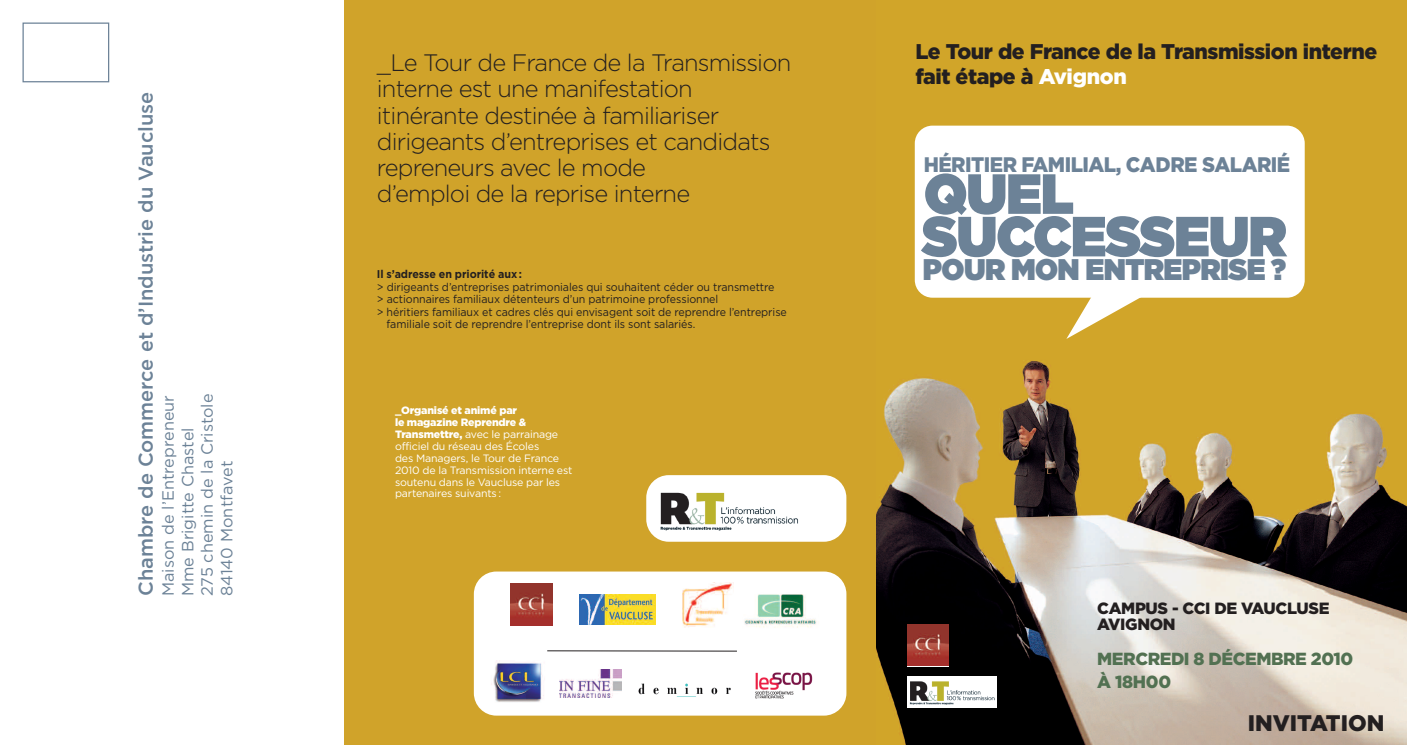
<style>
.page{position:relative;width:1407px;height:745px;background:#fff}
.page>*{position:absolute;margin:0;border:0;box-sizing:border-box;transform-origin:0 0}
.t1{font:900 56.5px/42.5px "Gotham";letter-spacing:-.02em;color:#6c8297;scale:.95 1}
.t2{font:900 29.75px "Gotham";letter-spacing:-.02em;color:#6c8297;scale:.95 1}
.t3{font:300 23.75px/26.2px "Gotham";letter-spacing:-.035em;color:#231f20}
.t4{font:900 22.5px "Gotham";color:#231f20}
.t5{font:900 21.25px/25px "Gotham";letter-spacing:-.02em;color:#231f20}
.t6{font:900 21px "Gotham";letter-spacing:-.025em;color:#6c8297;scale:.95 1}
.t7{font:500 20px "Gotham";color:#6c8297}
.t8{font:900 17.5px/22.5px "Gotham";letter-spacing:-.025em;color:#527152}
.t9{font:16.25px/19.5px "Gotham";color:#6c8297}
.t10{font:900 16.25px/16.2px "Gotham";letter-spacing:-.02em;color:#231f20}
.t11{font:11.25px "Gotham";letter-spacing:-.005em;color:#231f20;scale:.95 1}
.t12{font:700 11.25px "Gotham";letter-spacing:-.005em;color:#231f20;scale:.95 1}
.t13{font:10.62px/11.9px "Gotham";letter-spacing:-.015em;color:#fff}
.s1{font-weight:900}
.s2{color:#fff}
</style>
<div class="page">
<div style="left:22px;top:22px;width:87px;height:60px;border:1px solid #6c8297"></div>
<img style="left:875px;top:0;width:531px;height:744px">
<div style="left:915px;top:125px;width:389px;height:172px;background:#fff;border-radius:18px"></div>
<svg style="left:1066px;top:297px;width:82px;height:42px"></svg>
<img style="left:907px;top:676px;width:89px;height:31px">
<div style="left:344px;top:0;width:531px;height:744px;background:#d0a32a"></div>
<div style="left:474px;top:571px;width:372px;height:144px;background:#fff;border-radius:23px"></div>
<hr style="left:547px;top:650px;width:190px;height:1px;background:#231f20">
<img style="left:744px;top:594px;width:73px;height:34px">
<div style="left:646px;top:475px;width:200px;height:66px;background:#fff;border-radius:22px"></div>
<img style="left:660px;top:492px;width:138px;height:39px">
<img style="left:511px;top:583px;width:42px;height:41px">
<div style="left:907px;top:624px;width:42px;height:42px;background:#a42f2b"></div>
<img style="left:907px;top:624px;width:42px;height:34px">
<img style="left:579px;top:594px;width:76px;height:29px">
<img style="left:682px;top:582px;width:51px;height:46px">
<img style="left:491px;top:660px;width:53px;height:41px">
<img style="left:559px;top:669px;width:62px;height:27px">
<img style="left:638px;top:683px;width:93px;height:14px">
<img style="left:755px;top:672px;width:58px;height:27px">
<h3 class="t7" style="left:134px;top:595px;width:505px;rotate:-90deg">Chambre de Commerce et d’Industrie du Vaucluse</h3>
<h3 class="t9" style="left:159px;top:595px;width:204px;rotate:-90deg">Maison de l’Entrepreneur<br>Mme Brigitte Chastel<br>275 chemin de la Cristole<br>84140 Montfavet</h3>
<h3 class="t3" style="left:377px;top:50px;width:416px">_Le Tour de France de la Transmission interne est une manifestation itinérante destinée à familiariser dirigeants d’entreprises et candidats repreneurs avec le mode<br>d’emploi de la reprise interne</h3>
<p class="t12" style="left:377px;top:267px;width:154px">Il s’adresse en priorité aux:</p>
<p class="t11" style="left:377px;top:280px;width:420px">&gt; dirigeants d’entreprises patrimoniales qui souhaitent céder ou transmettre</p>
<p class="t11" style="left:377px;top:292px;width:361px">&gt; actionnaires familiaux détenteurs d’un patrimoine professionnel</p>
<p class="t11" style="left:377px;top:305px;width:433px">&gt; héritiers familiaux et cadres clés qui envisagent soit de reprendre l’entreprise</p>
<p class="t11" style="left:387px;top:317px;width:327px">familiale soit de reprendre l’entreprise dont ils sont salariés.</p>
<p class="t13" style="left:395px;top:404px;width:179px"><span class="s1">_Organisé et animé par<br>le magazine Reprendre &amp;<br>Transmettre,</span> avec le parrainage officiel du réseau des Écoles<br>des Managers, le Tour de France<br>2010 de la Transmission interne est soutenu dans le Vaucluse par les partenaires suivants:</p>
<h3 class="t5" style="left:915px;top:39px;width:463px">Le Tour de France de la Transmission interne fait étape à <span class="s2">Avignon</span></h3>
<h3 class="t6" style="left:924px;top:152px;width:387px">HÉRITIER FAMILIAL, CADRE SALARIÉ</h3>
<h1 class="t1" style="left:922px;top:173px;width:386px">QUEL<br>SUCCESSEUR</h1>
<h2 class="t2" style="left:923px;top:252px;width:384px">POUR MON ENTREPRISE ?</h2>
<h3 class="t10" style="left:1097px;top:600px;width:234px">CAMPUS - CCI DE VAUCLUSE<br>AVIGNON</h3>
<h3 class="t8" style="left:1097px;top:647px;width:257px">MERCREDI 8 DÉCEMBRE 2010<br>À 18H00</h3>
<h3 class="t4" style="left:1248px;top:709px;width:138px">INVITATION</h3>
</div>
